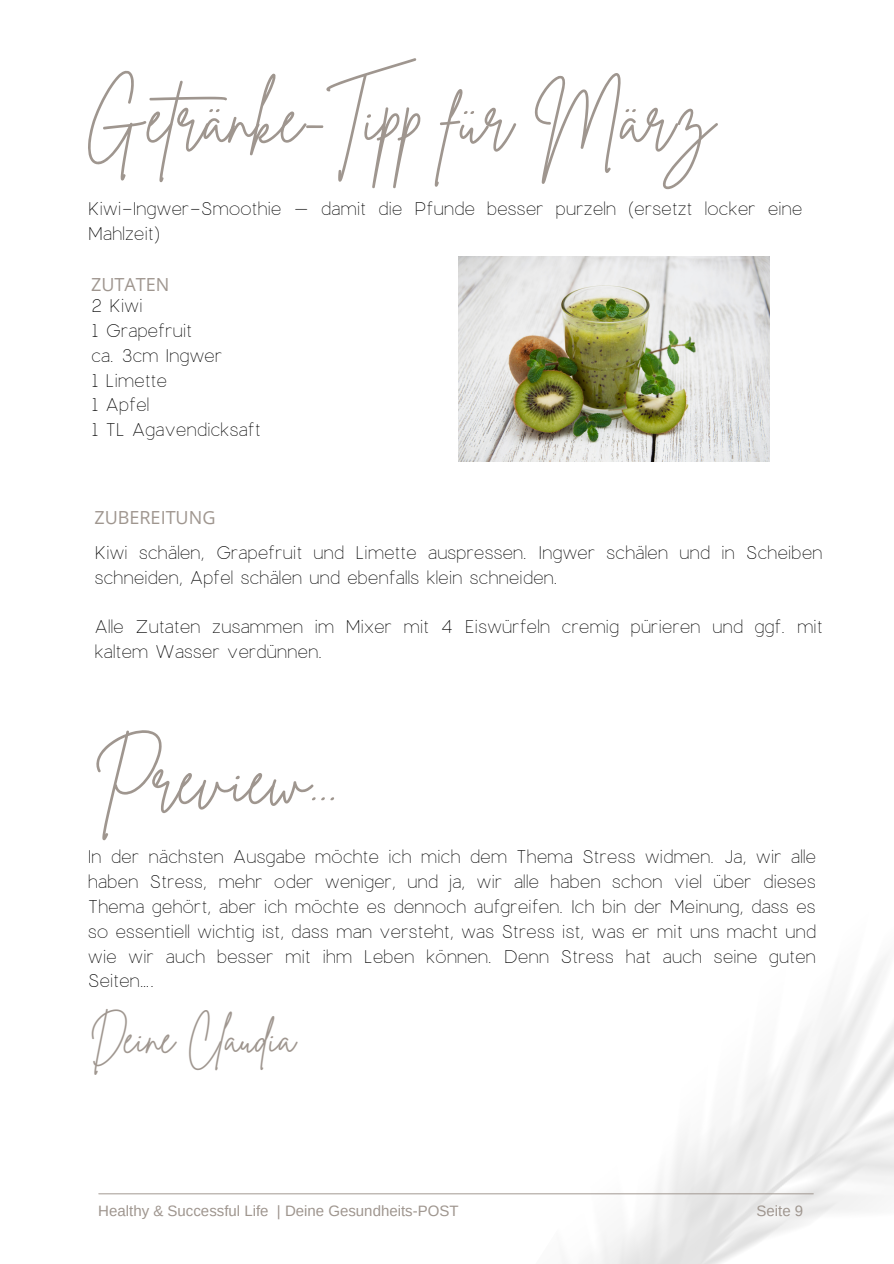
<style>
.page{position:relative;width:894px;height:1264px;background:#fff}
.page>*{position:absolute;margin:0;border:0;box-sizing:border-box;transform-origin:0 0}
.t1{font:69px "Brittany Signature";color:#9f968f}
.t2{font:41.55px "Brittany Signature";color:#9f968f}
.t3{font:100 18px/24.8px "Charlevoix Pro";color:#000}
.t4{font:18px "Open Sans";color:#9f968f}
.t5{font:15px "Arimo";color:#9f968f}
</style>
<div class="page">
<hr style="left:99px;top:1193px;width:714px;height:1px;background:#9f968f">
<img style="left:458px;top:256px;width:311px;height:205px">
<p class="t1" style="left:84px;top:73px;width:630px">Getränke-Tipp für März</p>
<p class="t3" style="left:88px;top:196px;width:715px">Kiwi-Ingwer-Smoothie – damit die Pfunde besser purzeln (ersetzt locker eine<br>Mahlzeit)</p>
<p class="t4" style="left:91px;top:272px;width:80px">ZUTATEN</p>
<p class="t3" style="left:91px;top:293px;width:53px">2 Kiwi</p>
<p class="t3" style="left:91px;top:317px;width:102px">1 Grapefruit</p>
<p class="t3" style="left:91px;top:342px;width:133px">ca. 3cm Ingwer</p>
<p class="t3" style="left:91px;top:367px;width:77px">1 Limette</p>
<p class="t3" style="left:91px;top:392px;width:60px">1 Apfel</p>
<p class="t3" style="left:91px;top:417px;width:171px">1 TL Agavendicksaft</p>
<p class="t4" style="left:94px;top:505px;width:122px">ZUBEREITUNG</p>
<p class="t3" style="left:94px;top:539px;width:729px">Kiwi schälen, Grapefruit und Limette auspressen. Ingwer schälen und in Scheiben schneiden, Apfel schälen und ebenfalls klein schneiden.</p>
<p class="t3" style="left:94px;top:613px;width:729px">Alle Zutaten zusammen im Mixer mit 4 Eiswürfeln cremig pürieren und ggf. mit kaltem Wasser verdünnen.</p>
<p class="t1" style="left:92px;top:735px;width:247px">Preview...</p>
<p class="t3" style="left:88px;top:844px;width:729px;text-align:justify">In der nächsten Ausgabe möchte ich mich dem Thema Stress widmen. Ja, wir alle haben Stress, mehr oder weniger, und ja, wir alle haben schon viel über dieses Thema gehört, aber ich möchte es dennoch aufgreifen. Ich bin der Meinung, dass es so essentiell wichtig ist, dass man versteht, was Stress ist, was er mit uns macht und wie wir auch besser mit ihm Leben können. Denn Stress hat auch seine guten Seiten….</p>
<p class="t2" style="left:89px;top:1011px;width:207px">Deine Claudia</p>
<p class="t5" style="left:98px;top:1202px;width:362px">Healthy &amp; Successful Life | Deine Gesundheits-POST</p>
<p class="t5" style="left:756px;top:1202px;width:48px">Seite 9</p>
</div>
